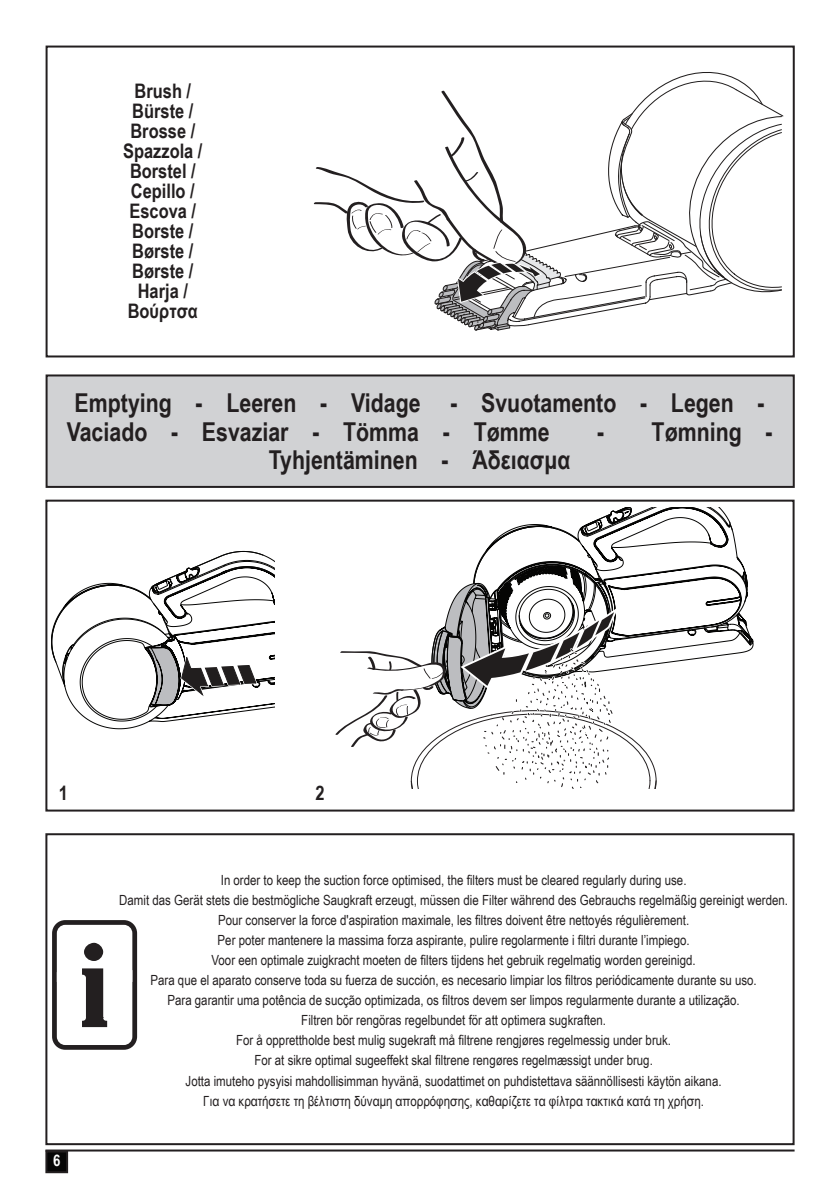
<style>
.page{position:relative;width:840px;height:1191px;background:#fff}
.page>*{position:absolute;margin:0;border:0;box-sizing:border-box;transform-origin:0 0}
.t1{font:700 26px/28px "Arial Narrow";color:#231f20}
.t2{font:700 20px/20px "Arial Narrow";color:#231f20}
.t3{font:700 16px "Arial Narrow";color:#fff}
.body{font:14px "Arial Narrow";color:#231f20}
</style>
<div class="page">
<hr style="left:45px;top:1149px;width:749px;height:2px;background:#231f20">
<div style="left:46px;top:1151px;width:21px;height:21px;background:#060606"></div>
<div style="left:45px;top:1150px;width:23px;height:23px;border:2px solid #231f20"></div>
<div style="left:46px;top:46px;width:748px;height:311px;border:2px solid #231f20"></div>
<div style="left:47px;top:375px;width:746px;height:112px;background:#d1d2d4"></div>
<div style="left:46px;top:374px;width:748px;height:114px;border:2px solid #231f20"></div>
<svg style="left:52px;top:920px;width:85px;height:129px;background:#2d2a2a"></svg>
<svg style="left:57px;top:925px;width:75px;height:120px"></svg>
<div style="left:85px;top:944px;width:17px;height:15px;background:#231f20;border-radius:50%"></div>
<div style="left:84px;top:942px;width:19px;height:19px;border:2px solid #231f20;border-radius:50%"></div>
<div style="left:45px;top:833px;width:749px;height:312px;border:2px solid #231f20"></div>
<svg style="left:313px;top:72px;width:470px;height:259px"></svg>
<div style="left:45px;top:499px;width:749px;height:312px;border:2px solid #231f20"></div>
<svg style="left:51px;top:551px;width:223px;height:178px"></svg>
<svg style="left:335px;top:507px;width:419px;height:282px"></svg>
<p class="t2" style="left:134px;top:80px;width:58px">Brush /</p>
<p class="t2" style="left:132px;top:100px;width:63px">Bürste /</p>
<p class="t2" style="left:123px;top:120px;width:81px;text-align:center">Brosse /<br>Spazzola /</p>
<p class="t2" style="left:130px;top:160px;width:67px">Borstel /</p>
<p class="t2" style="left:129px;top:180px;width:68px">Cepillo /<br>Escova /</p>
<p class="t2" style="left:132px;top:220px;width:63px">Borste /</p>
<p class="t2" style="left:132px;top:240px;width:63px">Børste /<br>Børste /</p>
<p class="t2" style="left:138px;top:280px;width:52px">Harja /</p>
<p class="t2" style="left:128px;top:300px;width:72px">Βούρτσα</p>
<p class="t1" style="left:67px;top:388px;width:699px;text-indent:8px">Emptying - Leeren - Vidage - Svuotamento - Legen -<br>Vaciado - Esvaziar - Tömma - Tømme</p>
<p class="t1" style="left:596px;top:416px;width:177px">- Tømning -</p>
<p class="t1" style="left:268px;top:444px;width:303px">Tyhjentäminen - Άδειασμα</p>
<p class="t2" style="left:59px;top:782px;width:11px">1</p>
<p class="t2" style="left:315px;top:782px;width:11px">2</p>
<p class="t3" style="left:53px;top:1148px;width:9px">6</p>
<p class="body" style="left:221px;top:870px;width:467px">In order to keep the suction force optimised, the filters must be cleared regularly during use.</p>
<p class="body" style="left:119px;top:890px;width:670px">Damit das Gerät stets die bestmögliche Saugkraft erzeugt, müssen die Filter während des Gebrauchs regelmäßig gereinigt werden.</p>
<p class="body" style="left:218px;top:910px;width:472px">Pour conserver la force d'aspiration maximale, les filtres doivent être nettoyés régulièrement.</p>
<p class="body" style="left:217px;top:930px;width:473px">Per poter mantenere la massima forza aspirante, pulire regolarmente i filtri durante l’impiego.</p>
<p class="body" style="left:211px;top:950px;width:485px">Voor een optimale zuigkracht moeten de filters tijdens het gebruik regelmatig worden gereinigd.</p>
<p class="body" style="left:150px;top:970px;width:607px">Para que el aparato conserve toda su fuerza de succión, es necesario limpiar los filtros periódicamente durante su uso.</p>
<p class="body" style="left:167px;top:990px;width:573px">Para garantir uma potência de sucção optimizada, os filtros devem ser limpos regularmente durante a utilização.</p>
<p class="body" style="left:301px;top:1010px;width:306px">Filtren bör rengöras regelbundet för att optimera sugkraften.</p>
<p class="body" style="left:236px;top:1030px;width:436px">For å opprettholde best mulig sugekraft må filtrene rengjøres regelmessig under bruk.</p>
<p class="body" style="left:254px;top:1050px;width:399px">For at sikre optimal sugeeffekt skal filtrene rengøres regelmæssigt under brug.</p>
<p class="body" style="left:185px;top:1070px;width:537px">Jotta imuteho pysyisi mahdollisimman hyvänä, suodattimet on puhdistettava säännöllisesti käytön aikana.</p>
<p class="body" style="left:203px;top:1090px;width:502px">Για να κρατήσετε τη βέλτιστη δύναμη απορρόφησης, καθαρίζετε τα φίλτρα τακτικά κατά τη χρήση.</p>
</div>
